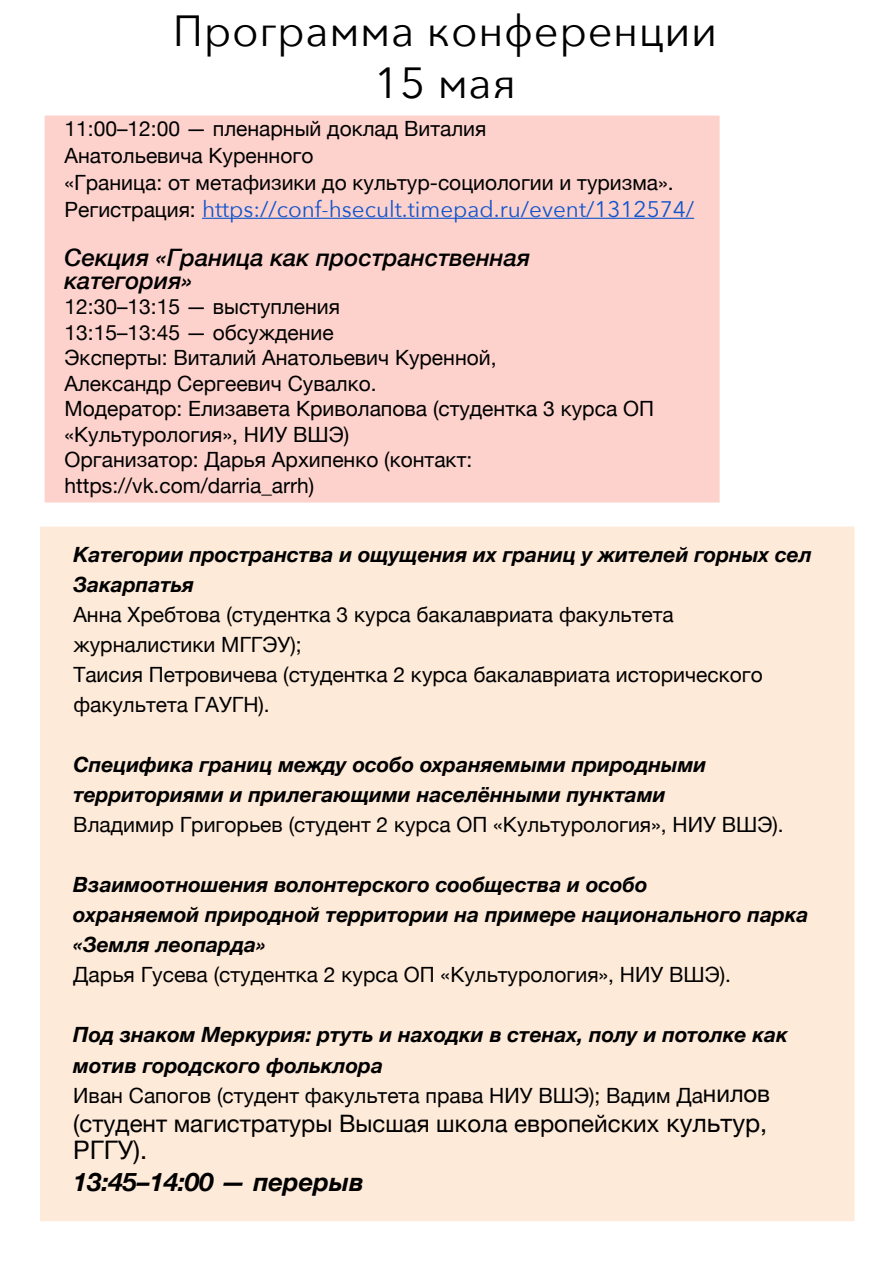
<style>
.page{position:relative;width:893px;height:1263px;background:#fff}
.page>*{position:absolute;margin:0;border:0;box-sizing:border-box;transform-origin:0 0}
.t1{font:43.5px/52.2px "Avenir Next";letter-spacing:.015em;color:#000;text-align:center}
.t2{font:italic 700 25.5px "Helvetica Neue";color:#000}
.t3{font:25.5px "Helvetica Neue";color:#000}
.t4{font:24px "Helvetica Neue";color:#000}
.t5{font:italic 500 24px/22.5px "Helvetica Neue";color:#000}
.t6{font:22.5px "Avenir Next";color:#15c}
.t7{font:21px/25.5px "Helvetica Neue";color:#000}
.t8{font:italic 700 21px/30px "Helvetica Neue";color:#000}
.s1{font-family:"Helvetica Neue";font-size:21px;color:#000}
.s2{font-weight:400;font-style:normal}
.s3{font-weight:400;font-style:normal;font-size:24px}
.s4{font-size:25.5px}
</style>
<div class="page">
<div style="left:37px;top:106px;width:692px;height:448px;background:#fdd2cc"></div>
<div style="left:28px;top:99px;width:708px;height:463px;border:16px solid #fff"></div>
<div style="left:28px;top:514px;width:839px;height:719px;background:#feead9"></div>
<div style="left:16px;top:502px;width:863px;height:743px;border:24px solid #fff"></div>
<hr style="left:202px;top:218px;width:492px;height:1px;background:#15c">
<h1 class="t1" style="left:173px;top:3px;width:546px">Программа конференции<br>15 мая</h1>
<p class="t7" style="left:65px;top:116px;width:611px;line-height:27px">11:00–12:00 — пленарный доклад Виталия<br>Анатольевича Куренного<br>«Граница: от метафизики до культур-социологии и туризма».</p>
<p class="t6" style="left:65px;top:190px;width:631px"><span class="s1">Регистрация:</span> https://conf-hsecult.timepad.ru/event/1312574/</p>
<p class="t5" style="left:65px;top:245px;width:467px">Секция «Граница как пространственная категория»</p>
<p class="t7" style="left:65px;top:295px;width:591px">12:30–13:15 — выступления<br>13:15–13:45 — обсуждение<br>Эксперты: Виталий Анатольевич Куренной,<br>Александр Сергеевич Сувалко.<br>Модератор: Елизавета Криволапова (студентка 3 курса ОП «Культурология», НИУ ВШЭ)<br>Организатор: Дарья Архипенко (контакт: https://vk.com/darria_arrh)</p>
<p class="t8" style="left:73px;top:540px;width:740px">Категории пространства и ощущения их границ у жителей горных сел<br>Закарпатья</p>
<p class="t7" style="left:73px;top:601px;width:691px;line-height:30px">Анна Хребтова (студентка 3 курса бакалавриата факультета журналистики МГГЭУ);<br>Таисия Петровичева (студентка 2 курса бакалавриата исторического факультета ГАУГН).</p>
<p class="t8" style="left:73px;top:750px;width:635px">Специфика границ между особо охраняемыми природными территориями и прилегающими населёнными пунктами</p>
<p class="t7" style="left:73px;top:813px;width:712px">Владимир Григорьев (студент 2 курса ОП «Культурология», НИУ ВШЭ).</p>
<p class="t8" style="left:73px;top:870px;width:737px">Взаимоотношения волонтерского сообщества и особо<br>охраняемой природной территории на примере национального парка «Земля леопарда»</p>
<p class="t7" style="left:73px;top:963px;width:659px">Дарья Гусева (студентка 2 курса ОП «Культурология», НИУ ВШЭ).</p>
<p class="t8" style="left:73px;top:1020px;width:716px">Под знаком Меркурия: ртуть и находки в стенах, полу и потолке как мотив городского фольклора<br><span class="s2">Иван Сапогов (студент факультета права НИУ ВШЭ); Вадим Да</span><span class="s3">нилов</span></p>
<p class="t4" style="left:73px;top:1106px;width:695px">(студент магистратуры Высшая школа европейских <span class="s4">культур,</span></p>
<p class="t3" style="left:73px;top:1132px;width:75px">РГГУ).</p>
<p class="t2" style="left:73px;top:1162px;width:292px">13:45–14:00 — перерыв</p>
</div>
